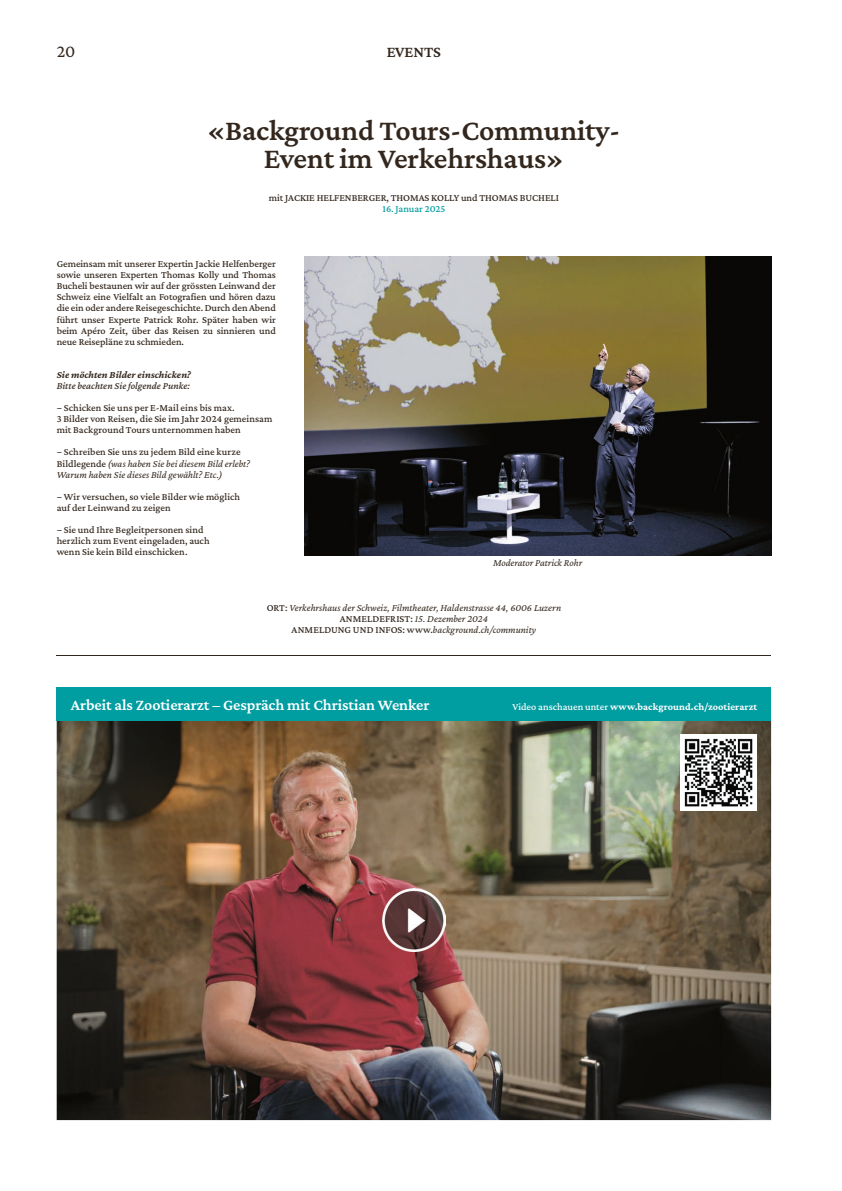
<style>
.page{position:relative;width:842px;height:1191px;background:#fff}
.page>*{position:absolute;margin:0;border:0;box-sizing:border-box;transform-origin:0 0}
.t1{font:600 30px/28px "Crimson Pro";letter-spacing:-.005em;color:#33271d;text-align:center}
.t2{font:18px "Crimson Pro";color:#33271d}
.t3{font:600 16px "Crimson Pro";letter-spacing:-.005em;color:#fff}
.t4{font:600 16px "Crimson Pro";letter-spacing:-.005em;color:#33271d}
.t5{font:500 10.2px/11.1px "Crimson Pro";letter-spacing:-.005em;color:#33271d}
.t6{font:italic 10.2px/11.1px "Crimson Pro";color:#33271d}
.t7{font:700 10.2px "Crimson Pro";letter-spacing:.005em;color:#fff}
.t8{font:italic 500 10.2px "Crimson Pro";letter-spacing:.005em;color:#33271d}
.t9{font:italic 700 10.2px "Crimson Pro";letter-spacing:.005em;color:#33271d}
.t10{font:500 10.2px "Crimson Pro";letter-spacing:-.005em;color:#009da1}
.s1{font-weight:500;font-style:normal}
.s2{font-weight:500}
</style>
<div class="page">
<img style="left:57px;top:721px;width:714px;height:399px">
<img style="left:304px;top:256px;width:467px;height:299px">
<div style="left:57px;top:687px;width:714px;height:34px;background:#009da1"></div>
<img style="left:382px;top:888px;width:63px;height:63px">
<div style="left:681px;top:734px;width:76px;height:76px;background:#fff"></div>
<img style="left:684px;top:738px;width:69px;height:69px">
<hr style="left:57px;top:655px;width:714px;height:1px;background:#33271d">
<h2 class="t2" style="left:57px;top:39px;width:20px">20</h2>
<h3 class="t4" style="left:387px;top:41px;width:56px">EVENTS</h3>
<h1 class="t1" style="left:207px;top:115px;width:415px">«Background Tours-Community-<br>Event im Verkehrshaus»</h1>
<p class="t5" style="left:269px;top:192px;width:292px">mit JACKIE HELFENBERGER, THOMAS KOLLY und THOMAS BUCHELI</p>
<p class="t10" style="left:383px;top:202px;width:64px">16. Januar 2025</p>
<p class="t5" style="left:57px;top:258px;width:221px;text-align:justify">Gemeinsam mit unserer Expertin Jackie Helfenberger sowie unseren Experten Thomas Kolly und Thomas Bucheli bestaunen wir auf der grössten Leinwand der Schweiz eine Vielfalt an Fotografien und hören dazu die ein oder andere Reisegeschichte. Durch den Abend führt unser Experte Patrick Rohr. Später haben wir beim Apéro Zeit, über das Reisen zu sinnieren und neue Reisepläne zu schmieden.</p>
<p class="t9" style="left:57px;top:368px;width:136px">Sie möchten Bilder einschicken?</p>
<p class="t8" style="left:57px;top:379px;width:135px">Bitte beachten Sie folgende Punke:</p>
<p class="t5" style="left:57px;top:402px;width:217px">− Schicken Sie uns per E-Mail eins bis max.<br>3 Bilder von Reisen, die Sie im Jahr 2024 gemeinsam mit Background Tours unternommen haben</p>
<p class="t6" style="left:57px;top:446px;width:195px"><span class="s1">− Schreiben Sie uns zu jedem Bild eine kurze<br>Bildlegende</span> (was haben Sie bei diesem Bild erlebt?<br>Warum haben Sie dieses Bild gewählt? Etc.)</p>
<p class="t5" style="left:57px;top:491px;width:185px">− Wir versuchen, so viele Bilder wie möglich auf der Leinwand zu zeigen</p>
<p class="t5" style="left:57px;top:524px;width:154px">− Sie und Ihre Begleitpersonen sind herzlich zum Event eingeladen, auch wenn Sie kein Bild einschicken.</p>
<p class="t6" style="left:493px;top:557px;width:91px">Moderator Patrick Rohr</p>
<p class="t6" style="left:267px;top:601px;width:296px;text-align:center"><span class="s1">ORT:</span> Verkehrshaus der Schweiz, Filmtheater, Haldenstrasse 44, 6006 Luzern<br><span class="s1">ANMELDEFRIST:</span> 15. Dezember 2024<br><span class="s1">ANMELDUNG UND INFOS: www.</span>background.ch/community</p>
<h3 class="t3" style="left:71px;top:695px;width:360px">Arbeit als Zootierarzt – Gespräch mit Christian Wenker</h3>
<p class="t7" style="left:512px;top:700px;width:246px"><span class="s2">Video anschauen unter</span> www.background.ch/zootierarzt</p>
</div>
